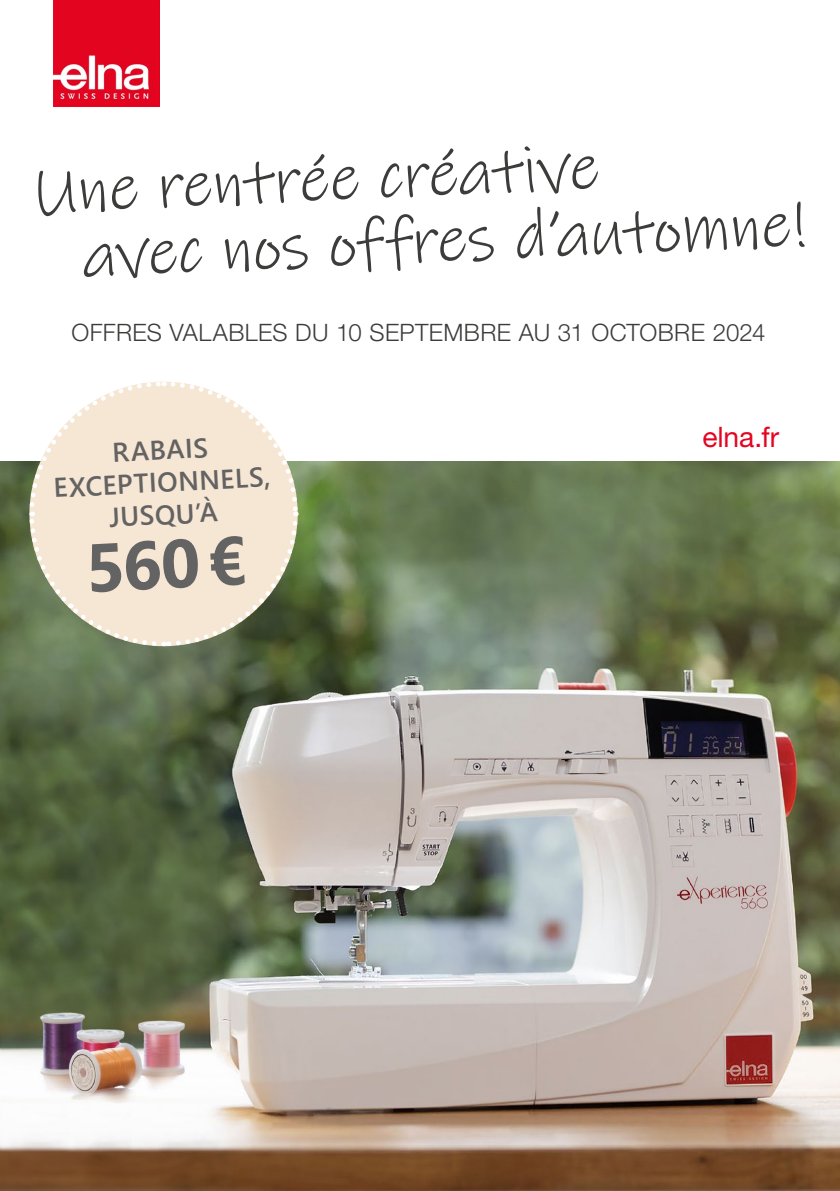
<style>
.page{position:relative;width:840px;height:1191px;background:#fff}
.page>*{position:absolute;margin:0;border:0;box-sizing:border-box;transform-origin:0 0}
.t1{font:700 68px "Segoe UI";color:#646363}
.t2{font:66px/65px "Ink Free";color:#3c3c3b}
.t3{font:28.2px "Helvetica Neue LT Std";letter-spacing:-.005em;color:#e40521}
.t4{font:600 27px/32.4px "Segoe UI";color:#646363;text-align:center}
.t5{font:300 24px "Helvetica Neue LT Std";letter-spacing:.02em;color:#3c3c3b}
</style>
<div class="page">
<img style="left:53px;top:0;width:106px;height:106px">
<img style="left:0;top:461px;width:839px;height:730px">
<svg style="left:27px;top:381px;width:273px;height:267px;background:#e3d9c7"></svg>
<h2 class="t2" style="left:78px;top:157px;width:726px;text-indent:-45px;rotate:-2deg">Une rentrée créative<br>avec nos offres d’automne!</h2>
<p class="t5" style="left:71px;top:318px;width:695px">OFFRES VALABLES DU 10 SEPTEMBRE AU 31 OCTOBRE 2024</p>
<p class="t4" style="left:51px;top:437px;width:218px;rotate:-3deg">RABAIS<br>EXCEPTIONNELS,<br>JUSQU’À</p>
<h1 class="t1" style="left:83px;top:504px;width:162px;rotate:-3deg">560€</h1>
<p class="t3" style="left:702px;top:420px;width:78px">elna.fr</p>
</div>
